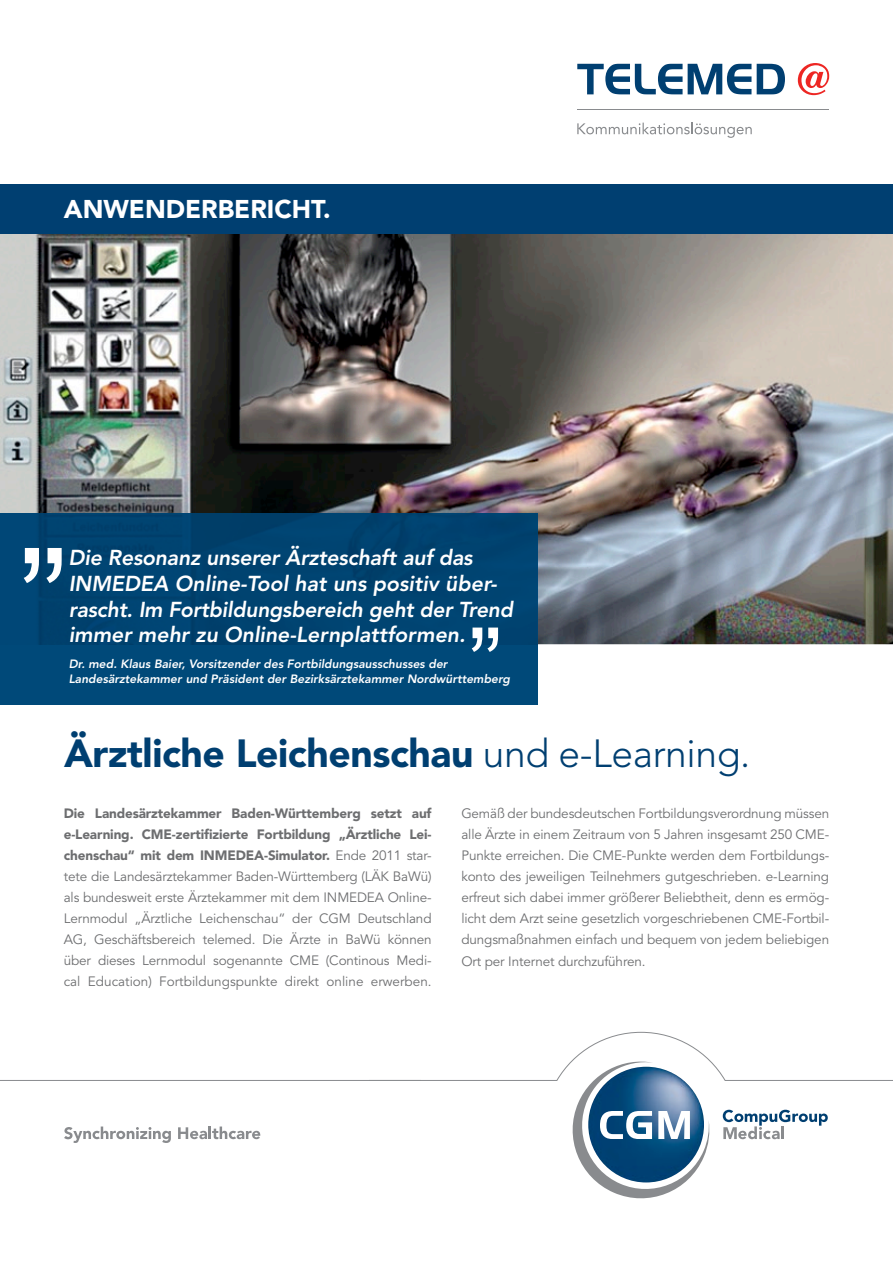
<style>
.page{position:relative;width:893px;height:1263px;background:#fff}
.page>*{position:absolute;margin:0;border:0;box-sizing:border-box;transform-origin:0 0}
.t1{font:900 39px "Avenir";letter-spacing:-.01em;color:#003f71}
.t2{font:900 25.5px "Avenir";color:#fff}
.t3{font:italic 800 21.45px/25.8px "Avenir";letter-spacing:-.01em;color:#fff}
.t4{font:13.5px/21px "Avenir";letter-spacing:-.005em;color:#6d6e70;text-align:justify}
.t5{font:italic 800 12px/14.4px "Avenir";color:#fff}
.s1{font-weight:300}
.s2{font-weight:900}
</style>
<div class="page">
<img style="left:0;top:234px;width:893px;height:410px">
<div style="left:0;top:644px;width:538px;height:61px;background:#004979"></div>
<div style="left:0;top:513px;width:538px;height:131px;background:#004471"></div>
<svg style="left:24px;top:548px;width:38px;height:35px"></svg>
<svg style="left:472px;top:627px;width:26px;height:25px"></svg>
<svg style="left:0;top:1032px;width:893px;height:167px"></svg>
<div style="left:0;top:184px;width:893px;height:50px;background:#003f71"></div>
<svg style="left:577px;top:123px;width:175px;height:15px"></svg>
<hr style="left:577px;top:110px;width:252px;height:1px;background:#898b8e">
<svg style="left:577px;top:64px;width:174px;height:30px"></svg>
<svg style="left:757px;top:64px;width:28px;height:30px"></svg>
<svg style="left:798px;top:63px;width:31px;height:32px"></svg>
<h2 class="t2" style="left:64px;top:194px;width:268px">ANWENDERBERICHT.</h2>
<h3 class="t3" style="left:69px;top:545px;width:446px">Die Resonanz unserer Ärzteschaft auf das INMEDEA Online-Tool hat uns positiv über&shy;rascht. Im Fortbildungsbereich geht der Trend immer mehr zu Online-Lernplattformen.</h3>
<p class="t5" style="left:69px;top:657px;width:443px">Dr. med. Klaus Baier, Vorsitzender des Fortbildungsausschusses der<br>Landesärztekammer und Präsident der Bezirksärztekammer Nordwürttemberg</p>
<h1 class="t1" style="left:64px;top:730px;width:688px">Ärztliche Leichenschau <span class="s1">und e-Learning.</span></h1>
<p class="t4" style="left:64px;top:804px;width:369px"><span class="s2">Die Landesärztekammer Baden-Württemberg setzt auf e-Learning. CME-zertifizierte Fortbildung „Ärztliche Lei&shy;chenschau“ mit dem INMEDEA-Simulator.</span> Ende 2011 star&shy;tete die Landesärztekammer Baden-Württemberg (LÄK BaWü) als bundesweit erste Ärztekammer mit dem INMEDEA Online-Lernmodul „Ärztliche Leichenschau“ der CGM Deutschland AG, Geschäftsbereich telemed. Die Ärzte in BaWü können über dieses Lernmodul sogenannte CME (Continous Medi&shy;cal Education) Fortbildungspunkte direkt online erwerben.</p>
<p class="t4" style="left:461px;top:804px;width:369px">Gemäß der bundesdeutschen Fortbildungsverordnung müssen alle Ärzte in einem Zeitraum von 5 Jahren insgesamt 250 CME-Punkte erreichen. Die CME-Punkte werden dem Fortbildungs&shy;konto des jeweiligen Teilnehmers gutgeschrieben. e-Learning erfreut sich dabei immer größerer Beliebtheit, denn es ermög&shy;licht dem Arzt seine gesetzlich vorgeschriebenen CME-Fortbil&shy;dungsmaßnahmen einfach und bequem von jedem beliebigen Ort per Internet durchzuführen.</p>
</div>
